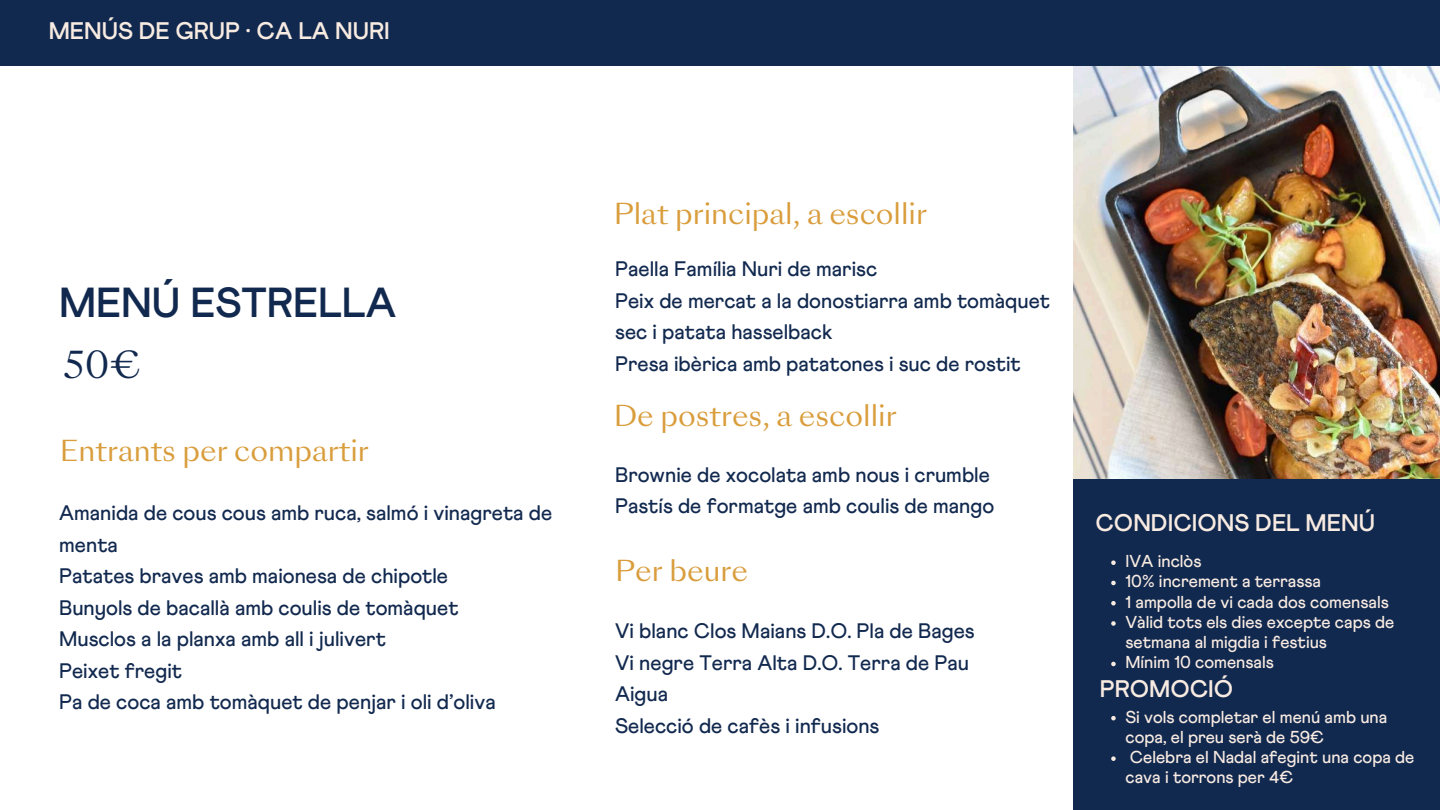
<style>
.page{position:relative;width:1440px;height:810px;background:#fff}
.page>*{position:absolute;margin:0;border:0;box-sizing:border-box;transform-origin:0 0}
.t1{font:700 42px "Athletics";color:#12294f}
.t2{font:36px "Sang Bleu Sunrise";color:#12294f}
.t3{font:28px "Sang Bleu Sunrise";color:#d99d3c}
.t4{font:700 24px "Athletics";color:#f8ebe2}
.t5{font:500 21px/31.5px "Athletics";color:#12294f}
.t6{font:500 17.2px/20.2px "Athletics";color:#f8ebe2}
</style>
<div class="page">
<img style="left:1073px;top:65px;width:367px;height:414px">
<div style="left:0;top:0;width:1440px;height:65px;background:#12294f"></div>
<div style="left:1073px;top:479px;width:367px;height:331px;background:#12294f"></div>
<svg style="left:1111px;top:560px;width:5px;height:5px"></svg>
<svg style="left:1111px;top:581px;width:5px;height:4px"></svg>
<svg style="left:1111px;top:601px;width:5px;height:4px"></svg>
<svg style="left:1111px;top:621px;width:5px;height:5px"></svg>
<svg style="left:1111px;top:662px;width:5px;height:4px"></svg>
<svg style="left:1111px;top:716px;width:5px;height:4px"></svg>
<svg style="left:1111px;top:756px;width:5px;height:5px"></svg>
<p class="t4" style="left:49px;top:20px;width:343px">MENÚS DE GRUP · CA LA NURI</p>
<h1 class="t1" style="left:59px;top:284px;width:339px">MENÚ ESTRELLA</h1>
<h2 class="t2" style="left:64px;top:351px;width:79px">50€</h2>
<h3 class="t3" style="left:60px;top:440px;width:311px">Entrants per compartir</h3>
<p class="t5" style="left:59px;top:499px;width:495px">Amanida de cous cous amb ruca, salmó i vinagreta de menta<br>Patates braves amb maionesa de chipotle<br>Bunyols de bacallà amb coulis de tomàquet<br>Musclos a la planxa amb all i julivert<br>Peixet fregit<br>Pa de coca amb tomàquet de penjar i oli d’oliva</p>
<h3 class="t3" style="left:614px;top:203px;width:315px">Plat principal, a escollir</h3>
<p class="t5" style="left:615px;top:254px;width:436px">Paella Família Nuri de marisc<br>Peix de mercat a la donostiarra amb tomàquet sec i patata hasselback<br>Presa ibèrica amb patatones i suc de rostit</p>
<h3 class="t3" style="left:614px;top:405px;width:284px">De postres, a escollir</h3>
<p class="t5" style="left:615px;top:460px;width:381px">Brownie de xocolata amb nous i crumble<br>Pastís de formatge amb coulis de mango</p>
<h3 class="t3" style="left:615px;top:560px;width:134px">Per beure</h3>
<p class="t5" style="left:615px;top:617px;width:361px">Vi blanc Clos Maians D.O. Pla de Bages<br>Vi negre Terra Alta D.O. Terra de Pau<br>Aigua<br>Selecció de cafès i infusions</p>
<p class="t4" style="left:1095px;top:512px;width:281px">CONDICIONS DEL MENÚ</p>
<p class="t6" style="left:1126px;top:552px;width:270px">IVA inclòs<br>10% increment a terrassa<br>1 ampolla de vi cada dos comensals<br>Vàlid tots els dies excepte caps de setmana al migdia i festius<br>Mínim 10 comensals</p>
<p class="t4" style="left:1100px;top:679px;width:135px">PROMOCIÓ</p>
<p class="t6" style="left:1126px;top:708px;width:290px">Si vols completar el menú amb una copa, el preu serà de 59€<br>Celebra el Nadal afegint una copa de cava i torrons per 4€</p>
</div>
